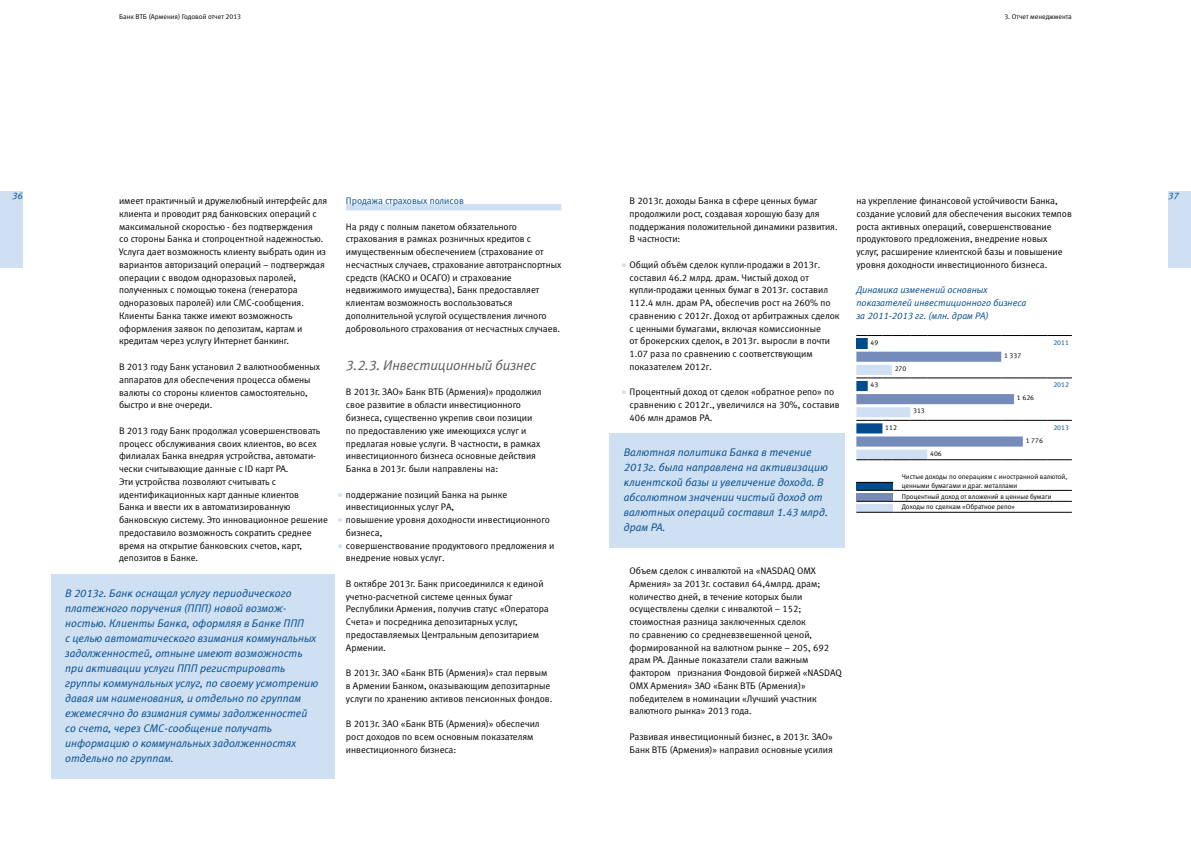
<style>
.page{position:relative;width:1191px;height:842px;background:#fff}
.page>*{position:absolute;margin:0;border:0;box-sizing:border-box;transform-origin:0 0}
.t1{font:italic 14px "Meta Normal Cyr LF";letter-spacing:-.01em;color:#58595b}
.t2{font:italic 11px/15px "Meta Normal LFC";color:#004b8d}
.t3{font:9.5px/12.8px "Meta Normal LFC";color:#000}
.t4{font:9.5px/12.8px "Meta Normal Cyr LF";color:#000}
.t5{font:italic 9.5px/12.8px "Meta Normal LFC";color:#004b8d}
.t6{font:9.5px "Meta Normal LFC";color:#004b8d}
.t7{font:italic 9.5px "Meta Normal Cyr LF";color:#004b8d}
.t8{font:7px/9px "Meta Normal LFC";color:#000}
.t9{font:7px "Meta Normal LFC";color:#004b8d}
.s1{font-size:11px;color:#cfe0f3}
</style>
<div class="page">
<div style="left:1168px;top:191px;width:23px;height:77px;background:#cfe0f3"></div>
<div style="left:0;top:191px;width:23px;height:77px;background:#cfe0f3"></div>
<div style="left:346px;top:204px;width:215px;height:6px;background:#cfe0f3"></div>
<svg style="left:856px;top:335px;width:215px;height:126px"></svg>
<div style="left:856px;top:482px;width:37px;height:8px;background:#004b8d"></div>
<div style="left:856px;top:493px;width:37px;height:8px;background:#758cbb"></div>
<div style="left:856px;top:504px;width:37px;height:8px;background:#cfe0f3"></div>
<hr style="left:856px;top:482px;width:37px;height:1px;background:#000">
<hr style="left:856px;top:490px;width:37px;height:1px;background:#000">
<hr style="left:893px;top:490px;width:178px;height:1px;background:#000">
<hr style="left:856px;top:501px;width:37px;height:1px;background:#000">
<hr style="left:893px;top:501px;width:178px;height:1px;background:#000">
<hr style="left:856px;top:512px;width:37px;height:1px;background:#000">
<hr style="left:893px;top:512px;width:178px;height:1px;background:#000">
<div style="left:51px;top:574px;width:283px;height:204px;background:#cfe0f3"></div>
<div style="left:609px;top:433px;width:236px;height:115px;background:#cfe0f3"></div>
<p class="t8" style="left:119px;top:12px;width:124px">Банк ВТБ (Армения) Годовой отчет 2013</p>
<p class="t8" style="left:1004px;top:12px;width:69px">3. Отчет менеджмента</p>
<p class="t7" style="left:12px;top:190px;width:12px">36</p>
<p class="t7" style="left:1168px;top:190px;width:12px">37</p>
<p class="t3" style="left:119px;top:194px;width:210px">имеет практичный и дружелюбный интерфейс для клиента и проводит ряд банковских операций с максимальной скоростью - без подтверждения<br>со стороны Банка и стопроцентной надежностью.<br>Услуга дает возможность клиенту выбрать один из вариантов авторизаций операций – подтверждая операции с вводом одноразовых паролей, полученных с помощью токена (генератора одноразовых паролей) или СМС-сообщения.<br>Клиенты Банка также имеют возможность оформления заявок по депозитам, картам и кредитам через услугу Интернет банкинг.</p>
<p class="t3" style="left:119px;top:360px;width:203px">В 2013 году Банк установил 2 валютнообменных аппаратов для обеспечения процесса обмены валюты со стороны клиентов самостоятельно, быстро и вне очереди.</p>
<p class="t3" style="left:119px;top:424px;width:210px">В 2013 году Банк продолжал усовершенствовать процесс обслуживания своих клиентов, во всех филиалах Банка внедряя устройства, автомати&shy;чески считывающие данные с ID карт РА.<br>Эти устройства позволяют считывать с идентификационных карт данные клиентов<br>Банка и ввести их в автоматизированную банковскую систему. Это инновационное решение предоставило возможность сократить среднее время на открытие банковских счетов, карт, депозитов в Банке.</p>
<p class="t3" style="left:629px;top:194px;width:210px">В 2013г. доходы Банка в сфере ценных бумаг продолжили рост, создавая хорошую базу для поддержания положительной динамики развития.<br>В частности:</p>
<p class="t4" style="left:629px;top:258px;width:211px;text-indent:-9px"><span class="s1">•</span> Общий объём сделок купли-продажи в 2013г. составил 46.2 млрд. драм. Чистый доход от купли-продажи ценных бумаг в 2013г. составил 112.4 млн. драм РА, обеспечив рост на 260% по сравнению с 2012г. Доход от арбитражных сделок с ценными бумагами, включая комиссионные<br>от брокерских сделок, в 2013г. выросли в почти 1.07 раза по сравнению с соответствующим показателем 2012г.</p>
<p class="t4" style="left:629px;top:386px;width:212px;text-indent:-9px"><span class="s1">•</span> Процентный доход от сделок «обратное репо» по сравнению с 2012г., увеличился на 30%, составив<br>406 млн драмов РА.</p>
<p class="t3" style="left:856px;top:194px;width:217px">на укрепление финансовой устойчивости Банка, создание условий для обеспечения высоких темпов роста активных операций, совершенствование продуктового предложения, внедрение новых услуг, расширение клиентской базы и повышение уровня доходности инвестиционного бизнеса.</p>
<p class="t6" style="left:346px;top:195px;width:119px">Продажа страховых полисов</p>
<p class="t3" style="left:346px;top:220px;width:217px">На ряду с полным пакетом обязательного страхования в рамках розничных кредитов с имущественным обеспечением (страхование от несчастных случаев, страхование автотранспортных средств (КАСКО и ОСАГО) и страхование недвижимого имущества), Банк предоставляет клиентам возможность воспользоваться дополнительной услугой осуществления личного добровольного страхования от несчастных случаев.</p>
<h1 class="t1" style="left:346px;top:357px;width:192px">3.2.3. Инвестиционный бизнес</h1>
<p class="t3" style="left:346px;top:386px;width:197px">В 2013г. ЗАО» Банк ВТБ (Армения)» продолжил свое развитие в области инвестиционного бизнеса, существенно укрепив свои позиции по предоставлению уже имеющихся услуг и предлагая новые услуги. В частности, в рамках инвестиционного бизнеса основные действия Банка в 2013г. были направлены на:</p>
<p class="t4" style="left:346px;top:488px;width:163px;text-indent:-9px"><span class="s1">•</span> поддержание позиций Банка на рынке инвестиционных услуг РА,</p>
<p class="t4" style="left:346px;top:513px;width:206px;text-indent:-9px"><span class="s1">•</span> повышение уровня доходности инвестиционного бизнеса,</p>
<p class="t4" style="left:346px;top:539px;width:210px;text-indent:-9px"><span class="s1">•</span> совершенствование продуктового предложения и внедрение новых услуг.</p>
<p class="t3" style="left:346px;top:577px;width:204px">В октябре 2013г. Банк присоединился к единой учетно-расчетной системе ценных бумаг Республики Армения, получив статус «Оператора Счета» и посредника депозитарных услуг, предоставляемых Центральным депозитарием Армении.</p>
<p class="t3" style="left:346px;top:666px;width:208px">В 2013г. ЗАО «Банк ВТБ (Армения)» стал первым в Армении Банком, оказывающим депозитарные услуги по хранению активов пенсионных фондов.</p>
<p class="t3" style="left:346px;top:717px;width:195px">В 2013г. ЗАО «Банк ВТБ (Армения)» обеспечил рост доходов по всем основным показателям инвестиционного бизнеса:</p>
<p class="t5" style="left:856px;top:284px;width:172px">Динамика изменений основных показателей инвестиционного бизнеса за 2011-2013 гг. (млн. драм РА)</p>
<p class="t8" style="left:870px;top:338px;width:9px">49</p>
<p class="t9" style="left:1053px;top:338px;width:17px">2011</p>
<p class="t8" style="left:1004px;top:351px;width:19px">1 337</p>
<p class="t8" style="left:894px;top:364px;width:13px">270</p>
<p class="t8" style="left:870px;top:380px;width:9px">43</p>
<p class="t9" style="left:1053px;top:381px;width:17px">2012</p>
<p class="t8" style="left:1017px;top:393px;width:19px">1 626</p>
<p class="t8" style="left:913px;top:406px;width:13px">313</p>
<p class="t8" style="left:885px;top:423px;width:13px">112</p>
<p class="t9" style="left:1053px;top:423px;width:17px">2013</p>
<p class="t8" style="left:1025px;top:436px;width:19px">1 776</p>
<p class="t8" style="left:930px;top:449px;width:13px">406</p>
<p class="t8" style="left:901px;top:472px;width:167px">Чистые доходы по операциям с иностранной валютой, ценными бумагами и драг. металлами</p>
<p class="t8" style="left:901px;top:491px;width:151px;line-height:10.9px">Процентный доход от вложений в ценные бумаги<br>Доходы по сделкам «Обратное репо»</p>
<p class="t2" style="left:624px;top:445px;width:206px">Валютная политика Банка в течение<br>2013г. была направлена на активизацию клиентской базы и увеличение дохода. В абсолютном значении чистый доход от валютных операций составил 1.43 млрд. драм РА.</p>
<p class="t3" style="left:629px;top:564px;width:214px">Объем сделок с инвалютой на «NASDAQ OMX Армения» за 2013г. составил 64,4млрд. драм; количество дней, в течение которых были осуществлены сделки с инвалютой – 152; стоимостная разница заключенных сделок<br>по сравнению со средневзвешенной ценой, формированной на валютном рынке – 205, 692 драм РА. Данные показатели стали важным фактором признания Фондовой биржей «NASDAQ OMX Армения» ЗАО «Банк ВТБ (Армения)» победителем в номинации «Лучший участник валютного рынка» 2013 года.</p>
<p class="t3" style="left:629px;top:730px;width:205px">Развивая инвестиционный бизнес, в 2013г. ЗАО»<br>Банк ВТБ (Армения)» направил основные усилия</p>
<p class="t2" style="left:65px;top:585px;width:254px">В 2013г. Банк оснащал услугу периодического платежного поручения (ППП) новой возмож&shy;ностью. Клиенты Банка, оформляя в Банке ППП<br>с целью автоматического взимания коммунальных задолженностей, отныне имеют возможность при активации услуги ППП регистрировать группы коммунальных услуг, по своему усмотрению давая им наименования, и отдельно по группам ежемесячно до взимания суммы задолженностей со счета, через СМС-сообщение получать информацию о коммунальных задолженностях отдельно по группам.</p>
</div>
